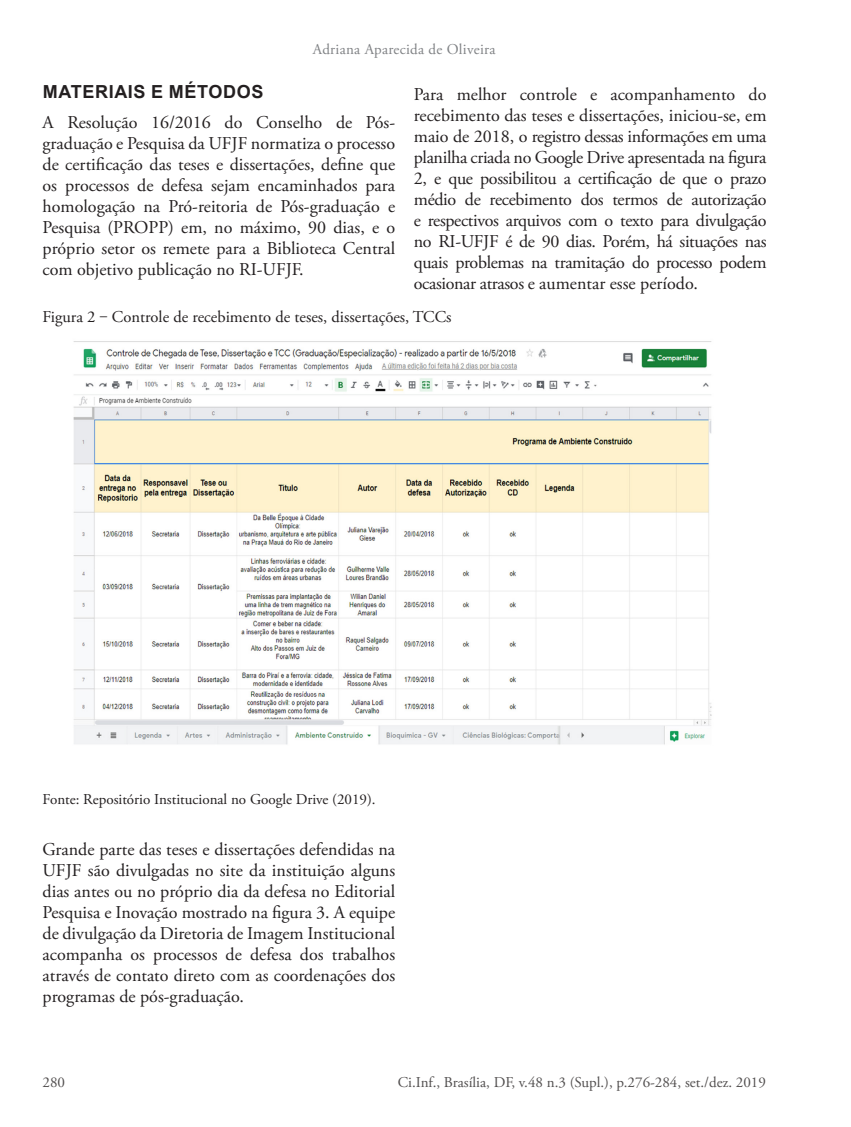
<style>
.page{position:relative;width:851px;height:1127px;background:#fff}
.page>*{position:absolute;margin:0;border:0;box-sizing:border-box;transform-origin:0 0}
.Corpo_de_Texto{font:18px/21px "Adobe Garamond Pro";color:#231f20;text-align:justify}
.Ci_Inf__Seção_de_art{font:700 18px "Arial";letter-spacing:.035em;color:#231f20}
.Ci_Inf__Título_image{font:16.5px "Adobe Garamond Pro";color:#231f20}
.t1{font:15px "Adobe Garamond Pro";color:#524f4f}
.Fonte{font:15px "Adobe Garamond Pro";color:#231f20}
.t2{font:15px "Adobe Garamond Pro";letter-spacing:.02em;color:#808285}
</style>
<div class="page">
<img style="left:73px;top:341px;width:639px;height:404px">
<p class="t2" style="left:313px;top:40px;width:184px">Adriana Aparecida de Oliveira</p>
<p class="Ci_Inf__Seção_de_art" style="left:43px;top:79px;width:222px">MATERIAIS E MÉTODOS</p>
<p class="Corpo_de_Texto" style="left:43px;top:112px;width:354px">A Resolução 16/2016 do Conselho de Pós&shy;graduação e Pesquisa da UFJF normatiza o processo de certificação das teses e dissertações, define que os processos de defesa sejam encaminhados para homologação na Pró-reitoria de Pós-graduação e Pesquisa (PROPP) em, no máximo, 90 dias, e o próprio setor os remete para a Biblioteca Central com objetivo publicação no RI-UFJF.</p>
<p class="Corpo_de_Texto" style="left:414px;top:85px;width:354px">Para melhor controle e acompanhamento do recebimento das teses e dissertações, iniciou-se, em maio de 2018, o registro dessas informações em uma planilha criada no Google Drive apresentada na figura 2, e que possibilitou a certificação de que o prazo médio de recebimento dos termos de autorização e respectivos arquivos com o texto para divulgação no RI-UFJF é de 90 dias. Porém, há situações nas quais problemas na tramitação do processo podem ocasionar atrasos e aumentar esse período.</p>
<p class="Ci_Inf__Título_image" style="left:43px;top:307px;width:410px">Figura 2 ‒ Controle de recebimento de teses, dissertações, TCCs</p>
<p class="Fonte" style="left:43px;top:790px;width:334px">Fonte: Repositório Institucional no Google Drive (2019).</p>
<p class="Corpo_de_Texto" style="left:43px;top:839px;width:354px">Grande parte das teses e dissertações defendidas na UFJF são divulgadas no site da instituição alguns dias antes ou no próprio dia da defesa no Editorial Pesquisa e Inovação mostrado na figura 3. A equipe de divulgação da Diretoria de Imagem Institucional acompanha os processos de defesa dos trabalhos através de contato direto com as coordenações dos programas de pós-graduação.</p>
<p class="t1" style="left:43px;top:1073px;width:24px">280</p>
<p class="t1" style="left:397px;top:1073px;width:369px">Ci.Inf., Brasília, DF, v.48 n.3 (Supl.), p.276-284, set./dez. 2019</p>
</div>
